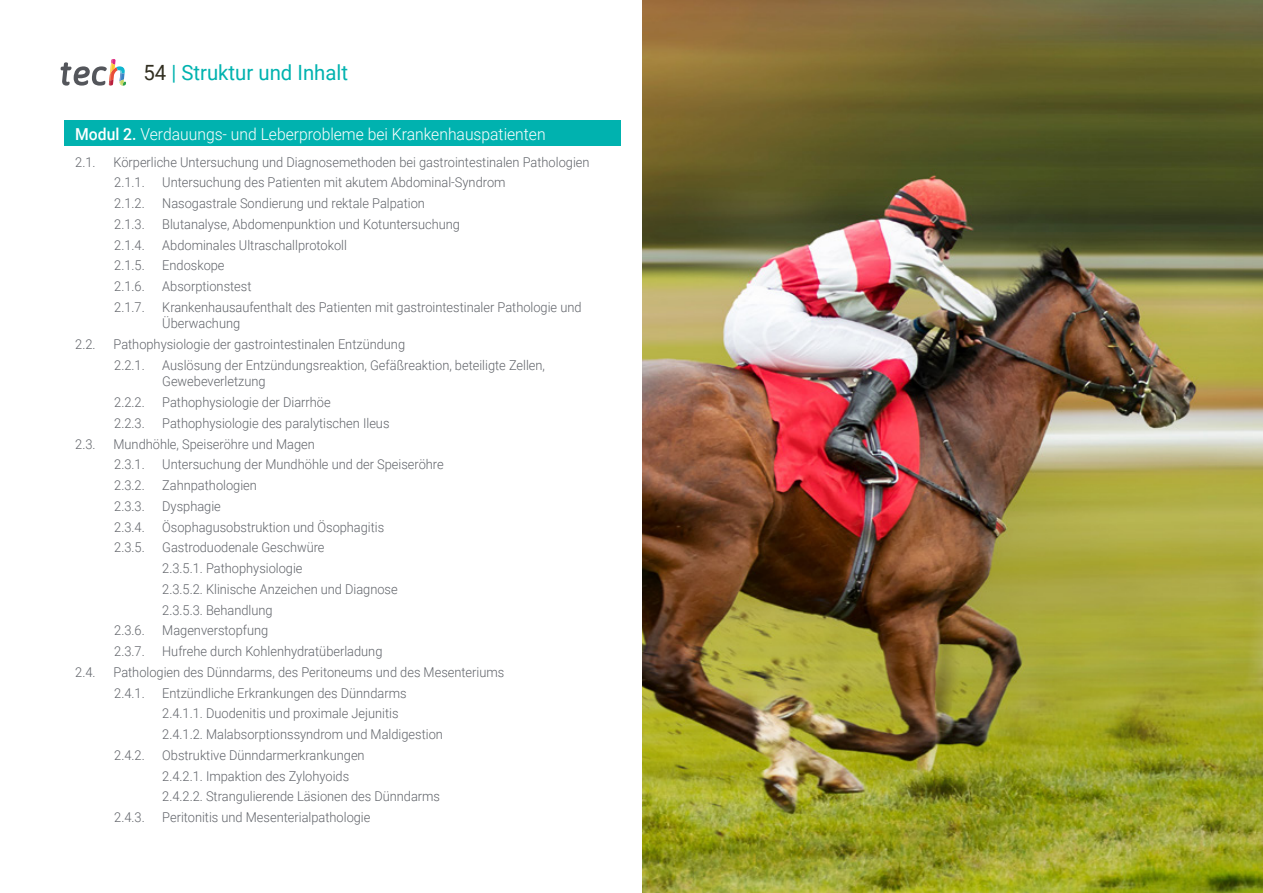
<style>
.page{position:relative;width:1263px;height:893px;background:#fff}
.page>*{position:absolute;margin:0;border:0;box-sizing:border-box;transform-origin:0 0}
.t1{font:21px "Roboto";color:#00b2af}
.t2{font:300 16.5px "Roboto";color:#fff;scale:.95 1}
.t3{font:300 13.5px/20.7px "Roboto";color:#61646a;scale:.95 1}
.s1{color:#312e20}
.s2{font-weight:500}
</style>
<div class="page">
<div style="left:64px;top:121px;width:557px;height:25px;background:#00b2af"></div>
<img style="left:642px;top:0;width:621px;height:893px">
<svg style="left:61px;top:59px;width:65px;height:27px"></svg>
<h1 class="t1" style="left:144px;top:57px;width:206px"><span class="s1">54</span> | Struktur und Inhalt</h1>
<p class="t2" style="left:75px;top:122px;width:497px"><span class="s2">Modul 2.</span> Verdauungs- und Leberprobleme bei Krankenhauspatienten</p>
<p class="t3" style="left:75px;top:151px;width:23px">2.1.</p>
<p class="t3" style="left:113px;top:151px;width:503px">Körperliche Untersuchung und Diagnosemethoden bei gastrointestinalen Pathologien<br>2.1.1.</p>
<p class="t3" style="left:162px;top:172px;width:363px">Untersuchung des Patienten mit akutem Abdominal-Syndrom</p>
<p class="t3" style="left:114px;top:193px;width:34px">2.1.2.</p>
<p class="t3" style="left:162px;top:193px;width:278px">Nasogastrale Sondierung und rektale Palpation</p>
<p class="t3" style="left:114px;top:213px;width:34px">2.1.3.</p>
<p class="t3" style="left:162px;top:213px;width:315px">Blutanalyse, Abdomenpunktion und Kotuntersuchung</p>
<p class="t3" style="left:114px;top:234px;width:34px">2.1.4.</p>
<p class="t3" style="left:162px;top:234px;width:196px">Abdominales Ultraschallprotokoll</p>
<p class="t3" style="left:114px;top:255px;width:34px">2.1.5.</p>
<p class="t3" style="left:162px;top:255px;width:67px">Endoskope</p>
<p class="t3" style="left:114px;top:276px;width:34px">2.1.6.</p>
<p class="t3" style="left:162px;top:276px;width:95px">Absorptionstest</p>
<p class="t3" style="left:114px;top:296px;width:34px">2.1.7.</p>
<p class="t3" style="left:162px;top:298px;width:443px;line-height:16.5px">Krankenhausaufenthalt des Patienten mit gastrointestinaler Pathologie und<br>Überwachung</p>
<p class="t3" style="left:75px;top:334px;width:23px">2.2.</p>
<p class="t3" style="left:113px;top:334px;width:308px">Pathophysiologie der gastrointestinalen Entzündung<br>2.2.1.</p>
<p class="t3" style="left:162px;top:356px;width:404px;line-height:16.5px">Auslösung der Entzündungsreaktion, Gefäßreaktion, beteiligte Zellen,<br>Gewebeverletzung</p>
<p class="t3" style="left:114px;top:392px;width:34px">2.2.2.</p>
<p class="t3" style="left:162px;top:392px;width:179px">Pathophysiologie der Diarrhöe</p>
<p class="t3" style="left:114px;top:412px;width:34px">2.2.3.</p>
<p class="t3" style="left:162px;top:412px;width:241px">Pathophysiologie des paralytischen Ileus</p>
<p class="t3" style="left:75px;top:433px;width:23px">2.3.</p>
<p class="t3" style="left:113px;top:433px;width:214px">Mundhöhle, Speiseröhre und Magen<br>2.3.1.</p>
<p class="t3" style="left:162px;top:454px;width:298px">Untersuchung der Mundhöhle und der Speiseröhre</p>
<p class="t3" style="left:114px;top:475px;width:34px">2.3.2.</p>
<p class="t3" style="left:162px;top:475px;width:101px">Zahnpathologien</p>
<p class="t3" style="left:114px;top:495px;width:34px">2.3.3.</p>
<p class="t3" style="left:162px;top:495px;width:63px">Dysphagie</p>
<p class="t3" style="left:114px;top:516px;width:34px">2.3.4.</p>
<p class="t3" style="left:162px;top:516px;width:235px">Ösophagusobstruktion und Ösophagitis</p>
<p class="t3" style="left:114px;top:537px;width:34px">2.3.5.</p>
<p class="t3" style="left:162px;top:537px;width:249px">Gastroduodenale Geschwüre<br>2.3.5.1. Pathophysiologie<br>2.3.5.2. Klinische Anzeichen und Diagnose<br>2.3.5.3. Behandlung</p>
<p class="t3" style="left:114px;top:620px;width:34px">2.3.6.</p>
<p class="t3" style="left:162px;top:620px;width:113px">Magenverstopfung</p>
<p class="t3" style="left:114px;top:640px;width:34px">2.3.7.</p>
<p class="t3" style="left:162px;top:640px;width:233px">Hufrehe durch Kohlenhydratüberladung</p>
<p class="t3" style="left:75px;top:661px;width:23px">2.4.</p>
<p class="t3" style="left:113px;top:661px;width:413px">Pathologien des Dünndarms, des Peritoneums und des Mesenteriums<br>2.4.1.</p>
<p class="t3" style="left:162px;top:682px;width:297px">Entzündliche Erkrankungen des Dünndarms<br>2.4.1.1. Duodenitis und proximale Jejunitis<br>2.4.1.2. Malabsorptionssyndrom und Maldigestion</p>
<p class="t3" style="left:114px;top:744px;width:34px">2.4.2.</p>
<p class="t3" style="left:162px;top:744px;width:294px">Obstruktive Dünndarmerkrankungen<br>2.4.2.1. Impaktion des Zylohyoids<br>2.4.2.2. Strangulierende Läsionen des Dünndarms</p>
<p class="t3" style="left:114px;top:806px;width:34px">2.4.3.</p>
<p class="t3" style="left:162px;top:806px;width:221px">Peritonitis und Mesenterialpathologie</p>
</div>
